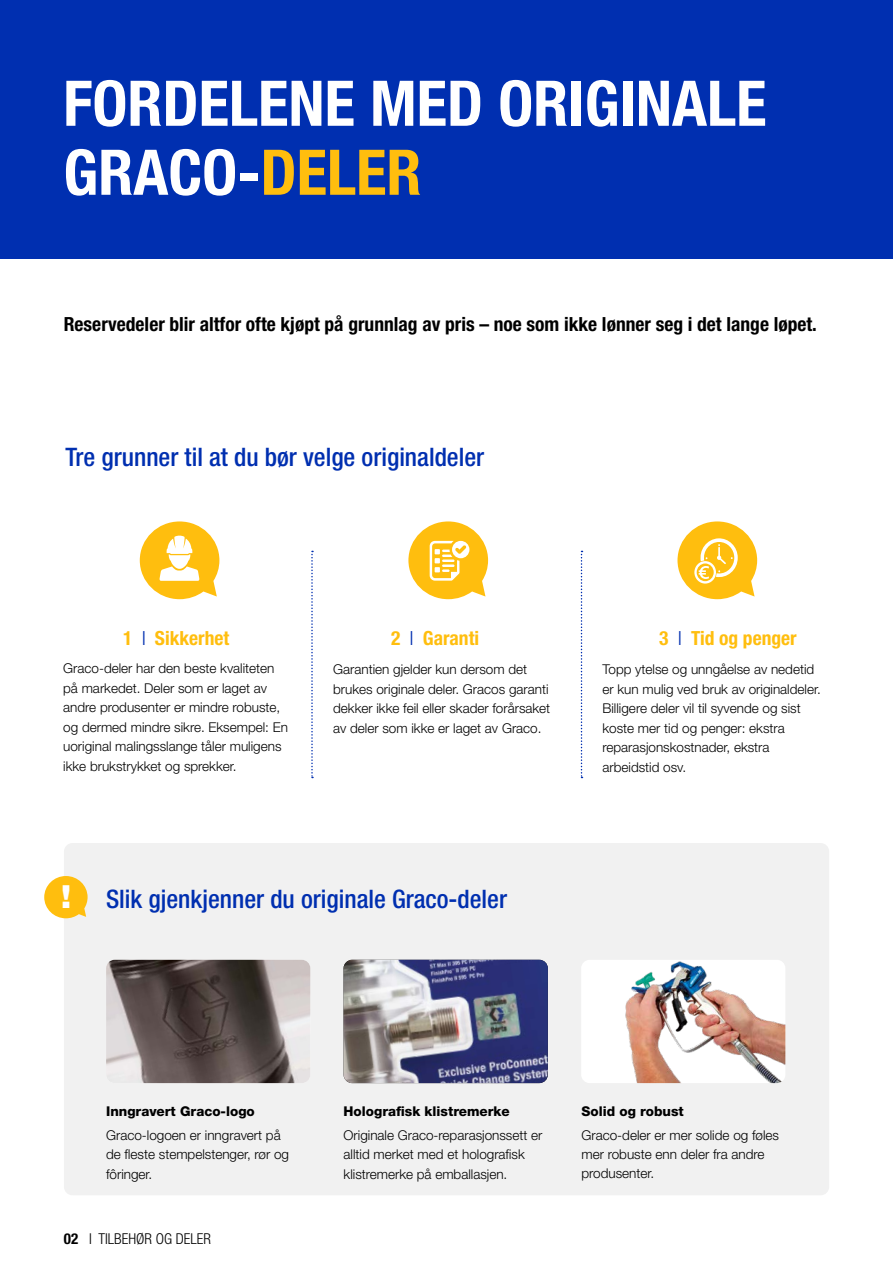
<style>
.page{position:relative;width:893px;height:1263px;background:#fff}
.page>*{position:absolute;margin:0;border:0;box-sizing:border-box;transform-origin:0 0}
.t1{font:700 condensed 63px/69px "Helvetica Neue LT Std";color:#fff}
.t2{font:500 condensed 25.5px "Helvetica Neue LT Std";color:#002fb0}
.t3{font:700 condensed 19.5px "Helvetica Neue LT Std";color:#000}
.t4{font:700 condensed 19.5px "Helvetica Neue LT Std";color:#ffbe0e}
.t5{font:300 condensed 15px "Helvetica Neue LT Std";color:#000}
.t6{font:300 13.5px/19.5px "Helvetica Neue LT Std";color:#000}
.t7{font:800 13.5px "Helvetica Neue LT Std";color:#000}
.s1{color:#ffbe0e}
.s2{font-weight:300;color:#002fb0}
.s3{font-weight:700}
</style>
<div class="page">
<div style="left:0;top:0;width:893px;height:259px;background:#002fb0"></div>
<div style="left:64px;top:843px;width:765px;height:352px;background:#f1f1f1;border-radius:9px"></div>
<img style="left:106px;top:960px;width:204px;height:123px">
<img style="left:344px;top:960px;width:204px;height:123px">
<img style="left:581px;top:960px;width:204px;height:123px">
<svg style="left:408px;top:521px;width:80px;height:78px"></svg>
<svg style="left:677px;top:521px;width:80px;height:78px"></svg>
<svg style="left:140px;top:521px;width:79px;height:78px"></svg>
<svg style="left:311px;top:551px;width:2px;height:227px"></svg>
<svg style="left:581px;top:551px;width:1px;height:227px"></svg>
<svg style="left:44px;top:876px;width:44px;height:42px"></svg>
<h1 class="t1" style="left:63px;top:68px;width:705px">FORDELENE MED ORIGINALE<br>GRACO-<span class="s1">DELER</span></h1>
<h3 class="t3" style="left:64px;top:312px;width:755px">Reservedeler blir altfor ofte kjøpt på grunnlag av pris – noe som ikke lønner seg i det lange løpet.</h3>
<h2 class="t2" style="left:66px;top:442px;width:420px">Tre grunner til at du bør velge originaldeler</h2>
<h3 class="t4" style="left:123px;top:627px;width:108px">1 <span class="s2">I</span> Sikkerhet</h3>
<p class="t6" style="left:63px;top:658px;width:226px">Graco-deler har den beste kvaliteten på markedet. Deler som er laget av andre produsenter er mindre robuste, og dermed mindre sikre. Eksempel: En uoriginal malingsslange tåler muligens ikke brukstrykket og sprekker.</p>
<h3 class="t4" style="left:391px;top:627px;width:89px">2 <span class="s2">I</span> Garanti</h3>
<p class="t6" style="left:333px;top:659px;width:219px">Garantien gjelder kun dersom det brukes originale deler. Gracos garanti dekker ikke feil eller skader forårsaket av deler som ikke er laget av Graco.</p>
<h2 class="t2" style="left:106px;top:883px;width:403px">Slik gjenkjenner du originale Graco-deler</h2>
<h3 class="t4" style="left:659px;top:627px;width:139px">3 <span class="s2">I</span> Tid og penger</h3>
<p class="t6" style="left:602px;top:659px;width:220px">Topp ytelse og unngåelse av nedetid er kun mulig ved bruk av originaldeler.<br>Billigere deler vil til syvende og sist koste mer tid og penger: ekstra reparasjonskostnader, ekstra arbeidstid osv.</p>
<p class="t7" style="left:106px;top:1103px;width:150px">Inngravert Graco-logo</p>
<p class="t6" style="left:106px;top:1125px;width:185px">Graco-logoen er inngravert på de fleste stempelstenger, rør og fôringer.</p>
<p class="t5" style="left:64px;top:1230px;width:149px"><span class="s3">02</span> I TILBEHØR OG DELER</p>
<p class="t7" style="left:344px;top:1103px;width:168px">Holografisk klistremerke</p>
<p class="t6" style="left:344px;top:1125px;width:200px">Originale Graco-reparasjonssett er alltid merket med et holografisk klistremerke på emballasjen.</p>
<p class="t7" style="left:581px;top:1103px;width:104px">Solid og robust</p>
<p class="t6" style="left:581px;top:1125px;width:199px">Graco-deler er mer solide og føles mer robuste enn deler fra andre produsenter.</p>
</div>
